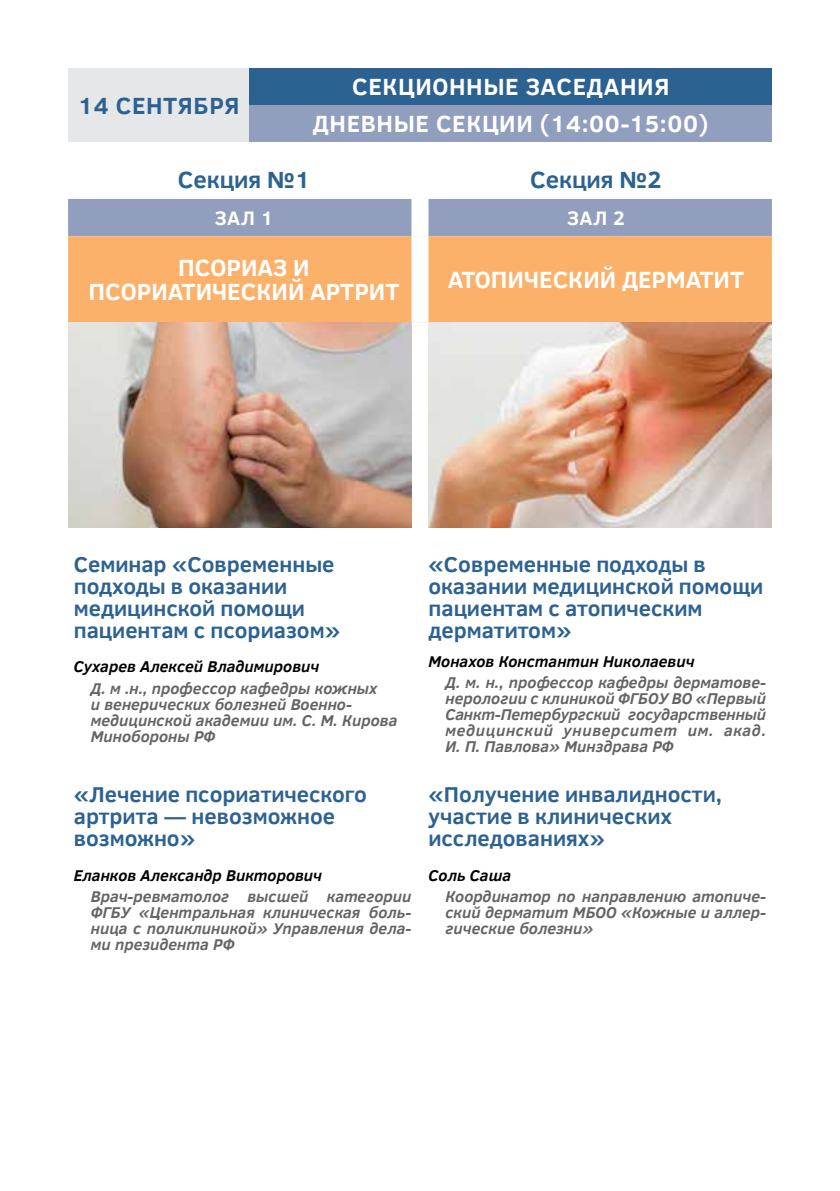
<style>
.page{position:relative;width:840px;height:1191px;background:#fff}
.page>*{position:absolute;margin:0;border:0;box-sizing:border-box;transform-origin:0 0}
.t1{font:700 24px/24px "Clear Sans";color:#fff;text-align:center}
.t2{font:700 24px/36.8px "Clear Sans";letter-spacing:.025em;color:#fff;text-align:center}
.t3{font:700 24px "Clear Sans";color:#2c6292}
.t4{font:700 24px "Clear Sans";letter-spacing:.025em;color:#2c6292}
.t5{font:700 22px/22px "Clear Sans";color:#2c6292}
.t6{font:700 20px "Clear Sans";letter-spacing:.025em;color:#fff}
.t7{font:italic 700 16px/16px "Clear Sans";color:#636466;text-align:justify}
.t8{font:italic 700 16px "Clear Sans";color:#000}
</style>
<div class="page">
<div style="left:68px;top:68px;width:181px;height:74px;background:#e6e7e8"></div>
<div style="left:249px;top:68px;width:522px;height:37px;background:#2c6292"></div>
<div style="left:249px;top:105px;width:522px;height:37px;background:#919ebd"></div>
<div style="left:68px;top:199px;width:703px;height:37px;background:#919ebd"></div>
<div style="left:68px;top:236px;width:703px;height:86px;background:#fbb16a"></div>
<div style="left:411px;top:199px;width:17px;height:37px;background:#fff"></div>
<div style="left:411px;top:236px;width:17px;height:86px;background:#fff"></div>
<img style="left:68px;top:322px;width:343px;height:205px">
<img style="left:428px;top:322px;width:343px;height:205px">
<h1 class="t4" style="left:78px;top:88px;width:163px">14 СЕНТЯБРЯ</h1>
<h1 class="t2" style="left:313px;top:68px;width:397px">СЕКЦИОННЫЕ ЗАСЕДАНИЯ<br>ДНЕВНЫЕ СЕКЦИИ (14:00-15:00)</h1>
<h1 class="t3" style="left:178px;top:162px;width:134px">Секция №1</h1>
<h1 class="t3" style="left:529px;top:162px;width:133px">Секция №2</h1>
<p class="t6" style="left:215px;top:203px;width:60px">ЗАЛ 1</p>
<p class="t6" style="left:566px;top:203px;width:59px">ЗАЛ 2</p>
<h1 class="t1" style="left:88px;top:255px;width:312px">ПСОРИАЗ И<br>ПСОРИАТИЧЕСКИЙ АРТРИТ</h1>
<h1 class="t1" style="left:447px;top:267px;width:298px">АТОПИЧЕСКИЙ ДЕРМАТИТ</h1>
<h2 class="t5" style="left:74px;top:552px;width:268px">Семинар «Современные подходы в оказании медицинской помощи пациентам с псориазом»</h2>
<h2 class="t5" style="left:428px;top:552px;width:336px">«Современные подходы в оказании медицинской помощи пациентам с атопическим дерматитом»</h2>
<p class="t8" style="left:74px;top:655px;width:247px">Сухарев Алексей Владимирович</p>
<p class="t7" style="left:91px;top:679px;width:308px;text-align:left">Д. м .н., профессор кафедры кожных<br>и венерических болезней Военно&shy;медицинской академии им. С. М. Кирова<br>Минобороны РФ</p>
<p class="t8" style="left:428px;top:649px;width:267px">Монахов Константин Николаевич</p>
<p class="t7" style="left:445px;top:674px;width:322px">Д. м. н., профессор кафедры дерматове&shy;нерологии с клиникой ФГБОУ ВО «Первый Санкт-Петербургский государственный медицинский университет им. акад.<br>И. П. Павлова» Минздрава РФ</p>
<h2 class="t5" style="left:74px;top:782px;width:294px">«Лечение псориатического артрита — невозможное возможно»</h2>
<h2 class="t5" style="left:428px;top:782px;width:295px">«Получение инвалидности, участие в клинических исследованиях»</h2>
<p class="t8" style="left:74px;top:863px;width:250px">Еланков Александр Викторович</p>
<p class="t7" style="left:91px;top:888px;width:322px">Врач-ревматолог высшей категории ФГБУ «Центральная клиническая боль&shy;ница с поликлиникой» Управления дела&shy;ми президента РФ</p>
<p class="t8" style="left:428px;top:863px;width:84px">Соль Саша</p>
<p class="t7" style="left:445px;top:888px;width:322px">Координатор по направлению атопиче&shy;ский дерматит МБОО «Кожные и аллер&shy;гические болезни»</p>
</div>
